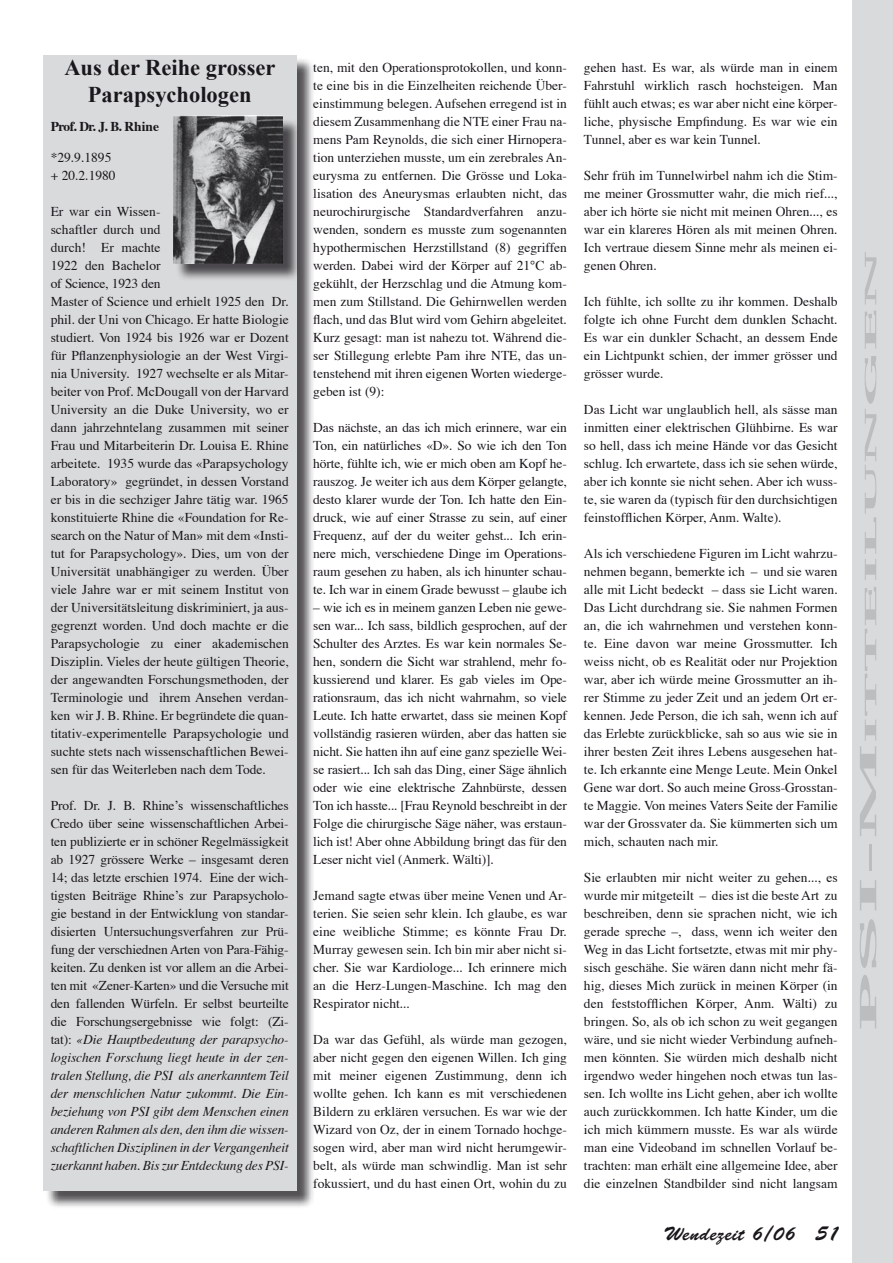
<style>
.page{position:relative;width:893px;height:1263px;background:#fff}
.page>*{position:absolute;margin:0;border:0;box-sizing:border-box;transform-origin:0 0}
.t1{font:700 22.5px/27px "Times New Roman";color:#1a171c;text-align:center}
.t2{font:19.5px "Brush Script";letter-spacing:.025em;color:#1a171c}
.t3{font:700 16.8px "Candida";color:#bbbdbe;scale:4 1}
.t4{font:13.5px/18px "Times";color:#1a171c;text-align:justify}
.t5{font:700 13.5px "Times";letter-spacing:-.02em;color:#1a171c}
.s1{font-style:italic}
.s2{font-size:21px}
.s3{font-size:24px}
</style>
<div class="page">
<div style="left:852px;top:0;width:41px;height:1263px;background:#d9dadb"></div>
<div style="left:45px;top:58px;width:270px;height:1151px;background:#1a171c;opacity:.75"></div>
<div style="left:43px;top:55px;width:253px;height:1136px;background:#d9dadb"></div>
<div style="left:176px;top:118px;width:125px;height:164px;background:#1a171c;opacity:.75"></div>
<img style="left:173px;top:115px;width:110px;height:148px">
<h1 class="t1" style="left:64px;top:53px;width:213px">Aus der Reihe grosser<br>Parapsychologen</h1>
<p class="t5" style="left:51px;top:117px;width:110px">Prof. Dr. J. B. Rhine</p>
<p class="t4" style="left:51px;top:149px;width:66px">*29.9.1895 + 20.2.1980</p>
<p class="t4" style="left:51px;top:203px;width:240px;text-align:left">Er war ein Wissen-<br>schaftler durch und<br>durch! Er machte<br>1922 den Bachelor<br>of Science, 1923 den<br>Master of Science und erhielt 1925 den Dr. phil. der Uni von Chicago. Er hatte Biologie studiert. Von 1924 bis 1926 war er Dozent für Pflanzenphysiologie an der West Virgi&shy;nia University. 1927 wechselte er als Mitar&shy;beiter von Prof. McDougall von der Harvard University an die Duke University, wo er dann jahrzehntelang zusammen mit seiner Frau und Mitarbeiterin Dr. Louisa E. Rhine arbeitete. 1935 wurde das «Parapsychology Laboratory» gegründet, in dessen Vorstand er bis in die sechziger Jahre tätig war. 1965 konstituierte Rhine die «Foundation for Re&shy;search on the Natur of Man» mit dem «Insti&shy;tut for Parapsychology». Dies, um von der Universität unabhängiger zu werden. Über viele Jahre war er mit seinem Institut von der Universitätsleitung diskriminiert, ja aus&shy;gegrenzt worden. Und doch machte er die Parapsychologie zu einer akademischen Disziplin. Vieles der heute gültigen Theorie, der angewandten Forschungsmethoden, der Terminologie und ihrem Ansehen verdan&shy;ken wir J. B. Rhine. Er begründete die quan&shy;titativ-experimentelle Parapsychologie und suchte stets nach wissenschaftlichen Bewei&shy;sen für das Weiterleben nach dem Tode.</p>
<p class="t4" style="left:51px;top:797px;width:240px">Prof. Dr. J. B. Rhine’s wissenschaftliches Credo über seine wissenschaftlichen Arbei&shy;ten publizierte er in schöner Regelmässigkeit ab 1927 grössere Werke – insgesamt deren 14; das letzte erschien 1974. Eine der wich&shy;tigsten Beiträge Rhine’s zur Parapsycholo&shy;gie bestand in der Entwicklung von standar&shy;disierten Untersuchungsverfahren zur Prü&shy;fung der verschiednen Arten von Para-Fähig&shy;keiten. Zu denken ist vor allem an die Arbei&shy;ten mit «Zener-Karten» und die Versuche mit den fallenden Würfeln. Er selbst beurteilte die Forschungsergebnisse wie folgt: (Zi&shy;tat): <span class="s1">«Die Hauptbedeutung der parapsycho&shy;logischen Forschung liegt heute in der zen&shy;tralen Stellung, die PSI als anerkanntem Teil der menschlichen Natur zukommt. Die Ein&shy;beziehung von PSI gibt dem Menschen einen anderen Rahmen als den, den ihm die wissen&shy;schaftlichen Disziplinen in der Vergangenheit zuerkannt haben. Bis zur Entdeckung des PSI-</span></p>
<p class="t4" style="left:313px;top:59px;width:255px">ten, mit den Operationsprotokollen, und konn&shy;te eine bis in die Einzelheiten reichende Über&shy;einstimmung belegen. Aufsehen erregend ist in diesem Zusammenhang die NTE einer Frau na&shy;mens Pam Reynolds, die sich einer Hirnopera&shy;tion unterziehen musste, um ein zerebrales An&shy;eurysma zu entfernen. Die Grösse und Loka&shy;lisation des Aneurysmas erlaubten nicht, das neurochirurgische Standardverfahren anzu&shy;wenden, sondern es musste zum sogenannten hypothermischen Herzstillstand (8) gegriffen werden. Dabei wird der Körper auf 21°C ab&shy;gekühlt, der Herzschlag und die Atmung kom&shy;men zum Stillstand. Die Gehirnwellen werden flach, und das Blut wird vom Gehirn abgeleitet.<br>Kurz gesagt: man ist nahezu tot. Während die&shy;ser Stillegung erlebte Pam ihre NTE, das un&shy;tenstehend mit ihren eigenen Worten wiederge&shy;geben ist (9):</p>
<p class="t4" style="left:313px;top:419px;width:255px">Das nächste, an das ich mich erinnere, war ein Ton, ein natürliches «D». So wie ich den Ton hörte, fühlte ich, wie er mich oben am Kopf he&shy;rauszog. Je weiter ich aus dem Körper gelangte, desto klarer wurde der Ton. Ich hatte den Ein&shy;druck, wie auf einer Strasse zu sein, auf einer Frequenz, auf der du weiter gehst... Ich erin&shy;nere mich, verschiedene Dinge im Operations&shy;raum gesehen zu haben, als ich hinunter schau&shy;te. Ich war in einem Grade bewusst – glaube ich</p>
<p class="t4" style="left:313px;top:599px;width:255px">– wie ich es in meinem ganzen Leben nie gewe&shy;sen war... Ich sass, bildlich gesprochen, auf der Schulter des Arztes. Es war kein normales Se&shy;hen, sondern die Sicht war strahlend, mehr fo&shy;kussierend und klarer. Es gab vieles im Ope&shy;rationsraum, das ich nicht wahrnahm, so viele Leute. Ich hatte erwartet, dass sie meinen Kopf vollständig rasieren würden, aber das hatten sie nicht. Sie hatten ihn auf eine ganz spezielle Wei&shy;se rasiert... Ich sah das Ding, einer Säge ähnlich oder wie eine elektrische Zahnbürste, dessen Ton ich hasste... [Frau Reynold beschreibt in der Folge die chirurgische Säge näher, was erstaun&shy;lich ist! Aber ohne Abbildung bringt das für den Leser nicht viel (Anmerk. Wälti)].</p>
<p class="t4" style="left:313px;top:887px;width:255px">Jemand sagte etwas über meine Venen und Ar&shy;terien. Sie seien sehr klein. Ich glaube, es war eine weibliche Stimme; es könnte Frau Dr.<br>Murray gewesen sein. Ich bin mir aber nicht si&shy;cher. Sie war Kardiologe... Ich erinnere mich an die Herz-Lungen-Maschine. Ich mag den Respirator nicht...</p>
<p class="t4" style="left:313px;top:1031px;width:255px">Da war das Gefühl, als würde man gezogen, aber nicht gegen den eigenen Willen. Ich ging mit meiner eigenen Zustimmung, denn ich wollte gehen. Ich kann es mit verschiedenen Bildern zu erklären versuchen. Es war wie der Wizard von Oz, der in einem Tornado hochge&shy;sogen wird, aber man wird nicht herumgewir&shy;belt, als würde man schwindlig. Man ist sehr fokussiert, und du hast einen Ort, wohin du zu</p>
<p class="t4" style="left:584px;top:59px;width:255px">gehen hast. Es war, als würde man in einem Fahrstuhl wirklich rasch hochsteigen. Man fühlt auch etwas; es war aber nicht eine körper&shy;liche, physische Empfindung. Es war wie ein Tunnel, aber es war kein Tunnel.</p>
<p class="t4" style="left:584px;top:167px;width:255px">Sehr früh im Tunnelwirbel nahm ich die Stim&shy;me meiner Grossmutter wahr, die mich rief..., aber ich hörte sie nicht mit meinen Ohren..., es war ein klareres Hören als mit meinen Ohren.<br>Ich vertraue diesem Sinne mehr als meinen ei&shy;genen Ohren.</p>
<p class="t4" style="left:584px;top:293px;width:255px">Ich fühlte, ich sollte zu ihr kommen. Deshalb folgte ich ohne Furcht dem dunklen Schacht.<br>Es war ein dunkler Schacht, an dessem Ende ein Lichtpunkt schien, der immer grösser und grösser wurde.</p>
<p class="t4" style="left:584px;top:401px;width:255px">Das Licht war unglaublich hell, als sässe man inmitten einer elektrischen Glühbirne. Es war so hell, dass ich meine Hände vor das Gesicht schlug. Ich erwartete, dass ich sie sehen würde, aber ich konnte sie nicht sehen. Aber ich wuss&shy;te, sie waren da (typisch für den durchsichtigen feinstofflichen Körper, Anm. Walte).</p>
<p class="t4" style="left:584px;top:545px;width:255px">Als ich verschiedene Figuren im Licht wahrzu&shy;nehmen begann, bemerkte ich – und sie waren alle mit Licht bedeckt – dass sie Licht waren.<br>Das Licht durchdrang sie. Sie nahmen Formen an, die ich wahrnehmen und verstehen konn&shy;te. Eine davon war meine Grossmutter. Ich weiss nicht, ob es Realität oder nur Projektion war, aber ich würde meine Grossmutter an ih&shy;rer Stimme zu jeder Zeit und an jedem Ort er&shy;kennen. Jede Person, die ich sah, wenn ich auf das Erlebte zurückblicke, sah so aus wie sie in ihrer besten Zeit ihres Lebens ausgesehen hat&shy;te. Ich erkannte eine Menge Leute. Mein Onkel Gene war dort. So auch meine Gross-Grosstan&shy;te Maggie. Von meines Vaters Seite der Familie war der Grossvater da. Sie kümmerten sich um mich, schauten nach mir.</p>
<p class="t4" style="left:584px;top:869px;width:255px">Sie erlaubten mir nicht weiter zu gehen..., es wurde mir mitgeteilt – dies ist die beste Art zu beschreiben, denn sie sprachen nicht, wie ich gerade spreche –, dass, wenn ich weiter den Weg in das Licht fortsetzte, etwas mit mir phy&shy;sisch geschähe. Sie wären dann nicht mehr fä&shy;hig, dieses Mich zurück in meinen Körper (in den feststofflichen Körper, Anm. Wälti) zu bringen. So, als ob ich schon zu weit gegangen wäre, und sie nicht wieder Verbindung aufneh&shy;men könnten. Sie würden mich deshalb nicht irgendwo weder hingehen noch etwas tun las&shy;sen. Ich wollte ins Licht gehen, aber ich wollte auch zurückkommen. Ich hatte Kinder, um die ich mich kümmern musste. Es war als würde man eine Videoband im schnellen Vorlauf be&shy;trachten: man erhält eine allgemeine Idee, aber die einzelnen Standbilder sind nicht langsam</p>
<h2 class="t2" style="left:664px;top:1223px;width:178px">Wendezeit 6/06 <span class="s2">51</span></h2>
<p class="t3" style="left:861px;top:1031px;width:197px;rotate:-90deg"><span class="s3">PSI-M</span>itteilungen</p>
</div>
